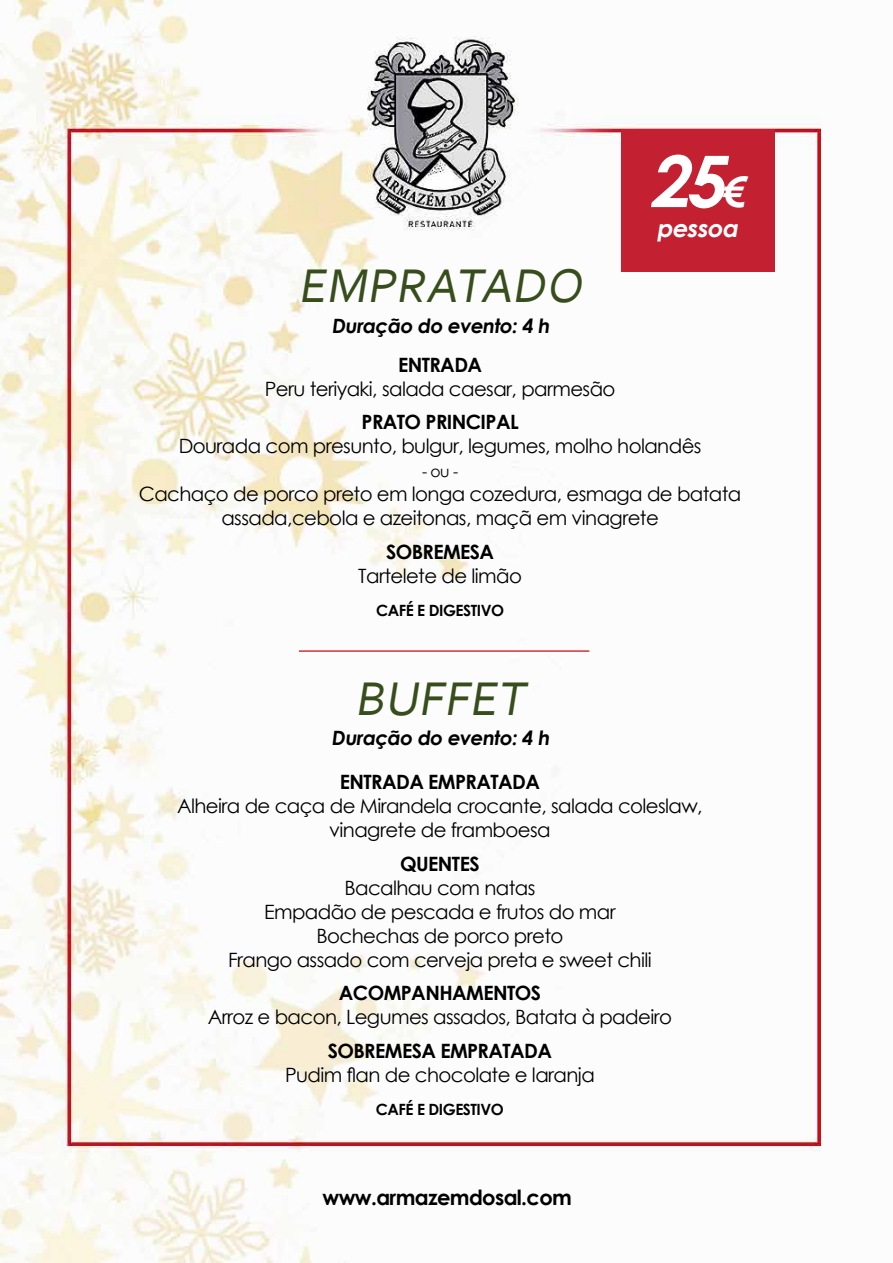
<style>
.page{position:relative;width:893px;height:1263px;background:#fff}
.page>*{position:absolute;margin:0;border:0;box-sizing:border-box;transform-origin:0 0}
.t1{font:italic 700 71.25px "Century Gothic";color:#fff}
.t2{font:italic 49.5px "Corbel";color:#374d1c}
.t3{font:italic 700 24px "Century Gothic";color:#fff}
.t4{font:700 21px "Century Gothic";letter-spacing:-.03em;color:#000}
.t5{font:19.8px/24px "Century Gothic";letter-spacing:-.03em;color:#000;text-align:center}
.t6{font:700 19.8px/38.7px "Century Gothic";letter-spacing:-.03em;color:#000;text-align:center}
.t7{font:700 15.45px "Century Gothic";letter-spacing:-.03em;color:#000}
.t8{font:15.45px "Century Gothic";color:#000}
.s1{font-size:42.15px}
</style>
<div class="page">
<img style="left:0;top:0;width:822px;height:1263px">
<div style="left:621px;top:130px;width:153px;height:142px;background:#c32031"></div>
<hr style="left:299px;top:650px;width:290px;height:2px;background:#d2232a">
<h1 class="t1" style="left:649px;top:127px;width:106px">25<span class="s1">€</span></h1>
<p class="t3" style="left:656px;top:210px;width:88px">pessoa</p>
<h2 class="t2" style="left:298px;top:255px;width:294px">EMPRATADO</h2>
<p class="t6" style="left:331px;top:305px;width:223px">Duração do evento: 4 h<br>ENTRADA</p>
<p class="t5" style="left:265px;top:376px;width:352px">Peru teriyaki, salada caesar, parmesão</p>
<p class="t6" style="left:362px;top:402px;width:159px">PRATO PRINCIPAL</p>
<p class="t5" style="left:179px;top:434px;width:524px">Dourada com presunto, bulgur, legumes, molho holandês</p>
<p class="t8" style="left:422px;top:461px;width:38px">- ou -</p>
<p class="t5" style="left:139px;top:482px;width:604px">Cachaço de porco preto em longa cozedura, esmaga de batata assada,cebola e azeitonas, maçã em vinagrete</p>
<p class="t6" style="left:386px;top:532px;width:110px">SOBREMESA</p>
<p class="t5" style="left:358px;top:564px;width:165px">Tartelete de limão</p>
<p class="t7" style="left:376px;top:598px;width:129px">CAFÉ E DIGESTIVO</p>
<h2 class="t2" style="left:355px;top:668px;width:180px">BUFFET</h2>
<p class="t6" style="left:331px;top:717px;width:223px">Duração do evento: 4 h</p>
<p class="t6" style="left:340px;top:761px;width:202px">ENTRADA EMPRATADA</p>
<p class="t5" style="left:177px;top:793px;width:527px">Alheira de caça de Mirandela crocante, salada coleslaw, vinagrete de framboesa</p>
<p class="t6" style="left:400px;top:843px;width:81px">QUENTES</p>
<p class="t5" style="left:228px;top:875px;width:425px">Bacalhau com natas<br>Empadão de pescada e frutos do mar<br>Bochechas de porco preto<br>Frango assado com cerveja preta e sweet chili</p>
<p class="t6" style="left:339px;top:973px;width:204px">ACOMPANHAMENTOS</p>
<p class="t5" style="left:208px;top:1005px;width:466px">Arroz e bacon, Legumes assados, Batata à padeiro</p>
<p class="t6" style="left:328px;top:1031px;width:226px">SOBREMESA EMPRATADA</p>
<p class="t5" style="left:285px;top:1063px;width:311px">Pudim flan de chocolate e laranja</p>
<p class="t7" style="left:376px;top:1097px;width:129px">CAFÉ E DIGESTIVO</p>
<p class="t4" style="left:323px;top:1182px;width:251px">www.armazemdosal.com</p>
</div>
